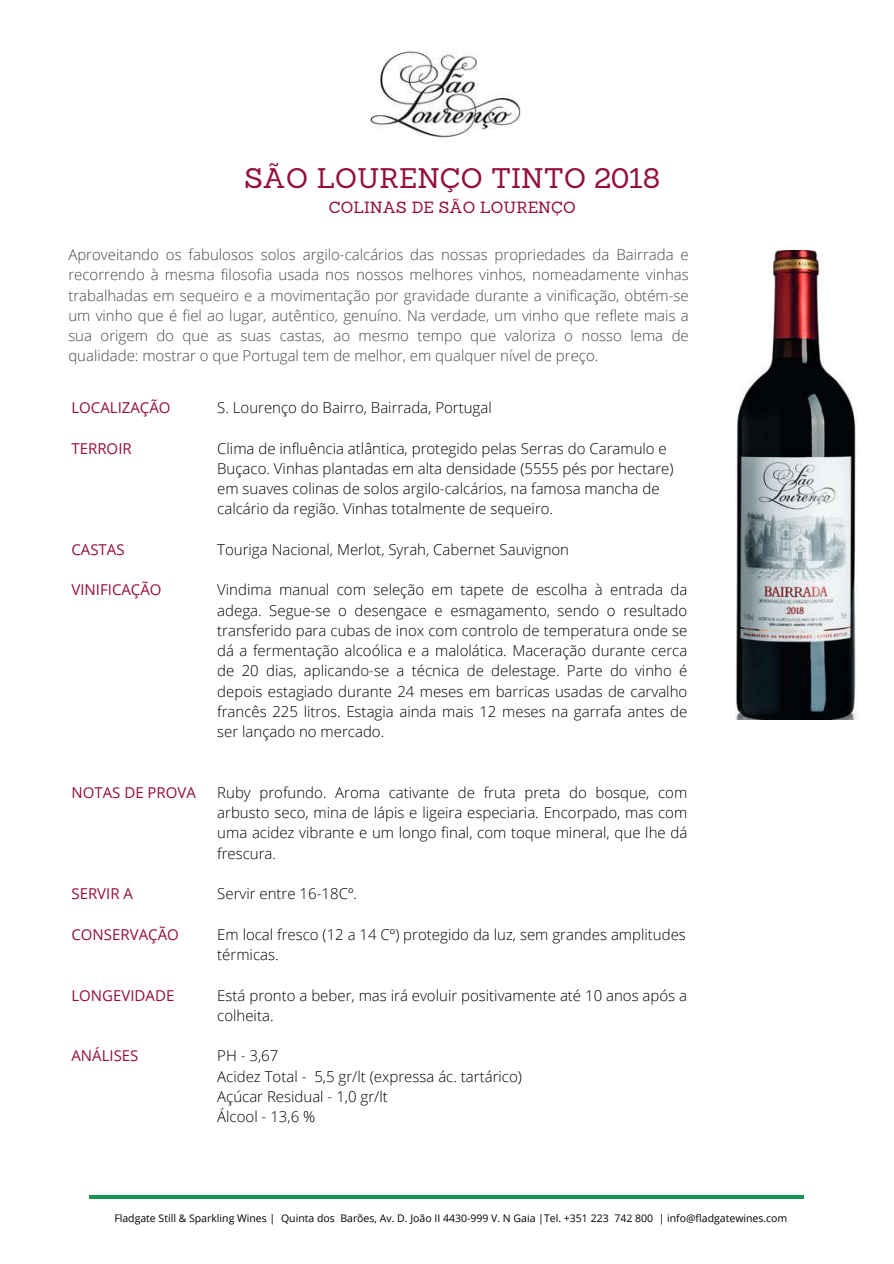
<style>
.page{position:relative;width:894px;height:1264px;background:#fff}
.page>*{position:absolute;margin:0;border:0;box-sizing:border-box;transform-origin:0 0}
.t1{font:27.6px "Sanchez";color:#940e40}
.t2{font:15.9px "Sanchez";color:#940e40}
.t3{font:300 15px/20.2px "Open Sans";color:#000}
.t4{font:300 15px/20.2px "Open Sans";color:#47474a;text-align:justify}
.t5{font:15px "Open Sans";color:#940e40}
.t6{font:10.5px "Open Sans";color:#000}
</style>
<div class="page">
<hr style="left:89px;top:1195px;width:715px;height:3px;background:#189257">
<img style="left:370px;top:51px;width:151px;height:87px">
<img style="left:735px;top:250px;width:122px;height:469px">
<h1 class="t1" style="left:244px;top:160px;width:417px">SÃO LOURENÇO TINTO 2018</h1>
<p class="t2" style="left:329px;top:197px;width:248px">COLINAS DE SÃO LOURENÇO</p>
<p class="t4" style="left:68px;top:244px;width:622px">Aproveitando os fabulosos solos argilo-calcários das nossas propriedades da Bairrada e recorrendo à mesma filosofia usada nos nossos melhores vinhos, nomeadamente vinhas trabalhadas em sequeiro e a movimentação por gravidade durante a vinificação, obtém-se um vinho que é fiel ao lugar, autêntico, genuíno. Na verdade, um vinho que reflete mais a sua origem do que as suas castas, ao mesmo tempo que valoriza o nosso lema de qualidade: mostrar o que Portugal tem de melhor, em qualquer nível de preço.</p>
<p class="t5" style="left:71px;top:397px;width:101px">LOCALIZAÇÃO</p>
<p class="t5" style="left:71px;top:437px;width:62px">TERROIR</p>
<p class="t3" style="left:217px;top:397px;width:276px">S. Lourenço do Bairro, Bairrada, Portugal</p>
<p class="t3" style="left:217px;top:437px;width:457px">Clima de influência atlântica, protegido pelas Serras do Caramulo e Buçaco. Vinhas plantadas em alta densidade (5555 pés por hectare) em suaves colinas de solos argilo-calcários, na famosa mancha de calcário da região. Vinhas totalmente de sequeiro.</p>
<p class="t3" style="left:217px;top:539px;width:353px">Touriga Nacional, Merlot, Syrah, Cabernet Sauvignon</p>
<p class="t3" style="left:217px;top:579px;width:471px;text-align:justify">Vindima manual com seleção em tapete de escolha à entrada da adega. Segue-se o desengace e esmagamento, sendo o resultado transferido para cubas de inox com controlo de temperatura onde se dá a fermentação alcoólica e a malolática. Maceração durante cerca de 20 dias, aplicando-se a técnica de delestage. Parte do vinho é depois estagiado durante 24 meses em barricas usadas de carvalho francês 225 litros. Estagia ainda mais 12 meses na garrafa antes de ser lançado no mercado.</p>
<p class="t5" style="left:71px;top:539px;width:55px">CASTAS</p>
<p class="t5" style="left:71px;top:579px;width:92px">VINIFICAÇÃO</p>
<p class="t5" style="left:71px;top:782px;width:126px">NOTAS DE PROVA</p>
<p class="t5" style="left:71px;top:883px;width:63px">SERVIR A</p>
<p class="t5" style="left:71px;top:923px;width:109px">CONSERVAÇÃO</p>
<p class="t5" style="left:71px;top:984px;width:104px">LONGEVIDADE</p>
<p class="t5" style="left:71px;top:1045px;width:69px">ANÁLISES</p>
<p class="t3" style="left:217px;top:782px;width:471px;text-align:justify">Ruby profundo. Aroma cativante de fruta preta do bosque, com arbusto seco, mina de lápis e ligeira especiaria. Encorpado, mas com uma acidez vibrante e um longo final, com toque mineral, que lhe dá frescura.</p>
<p class="t3" style="left:217px;top:883px;width:141px">Servir entre 16-18Cº.</p>
<p class="t3" style="left:217px;top:923px;width:470px">Em local fresco (12 a 14 Cº) protegido da luz, sem grandes amplitudes térmicas.</p>
<p class="t3" style="left:217px;top:984px;width:471px">Está pronto a beber, mas irá evoluir positivamente até 10 anos após a colheita.</p>
<p class="t3" style="left:217px;top:1045px;width:306px">PH - 3,67<br>Acidez Total - 5,5 gr/lt (expressa ác. tartárico)<br>Açúcar Residual - 1,0 gr/lt<br>Álcool - 13,6 %</p>
<p class="t6" style="left:114px;top:1210px;width:674px">Fladgate Still &amp; Sparkling Wines | Quinta dos Barões, Av. D. João II 4430-999 V. N Gaia |Tel. +351 223 742 800 | info@fladgatewines.com</p>
</div>
